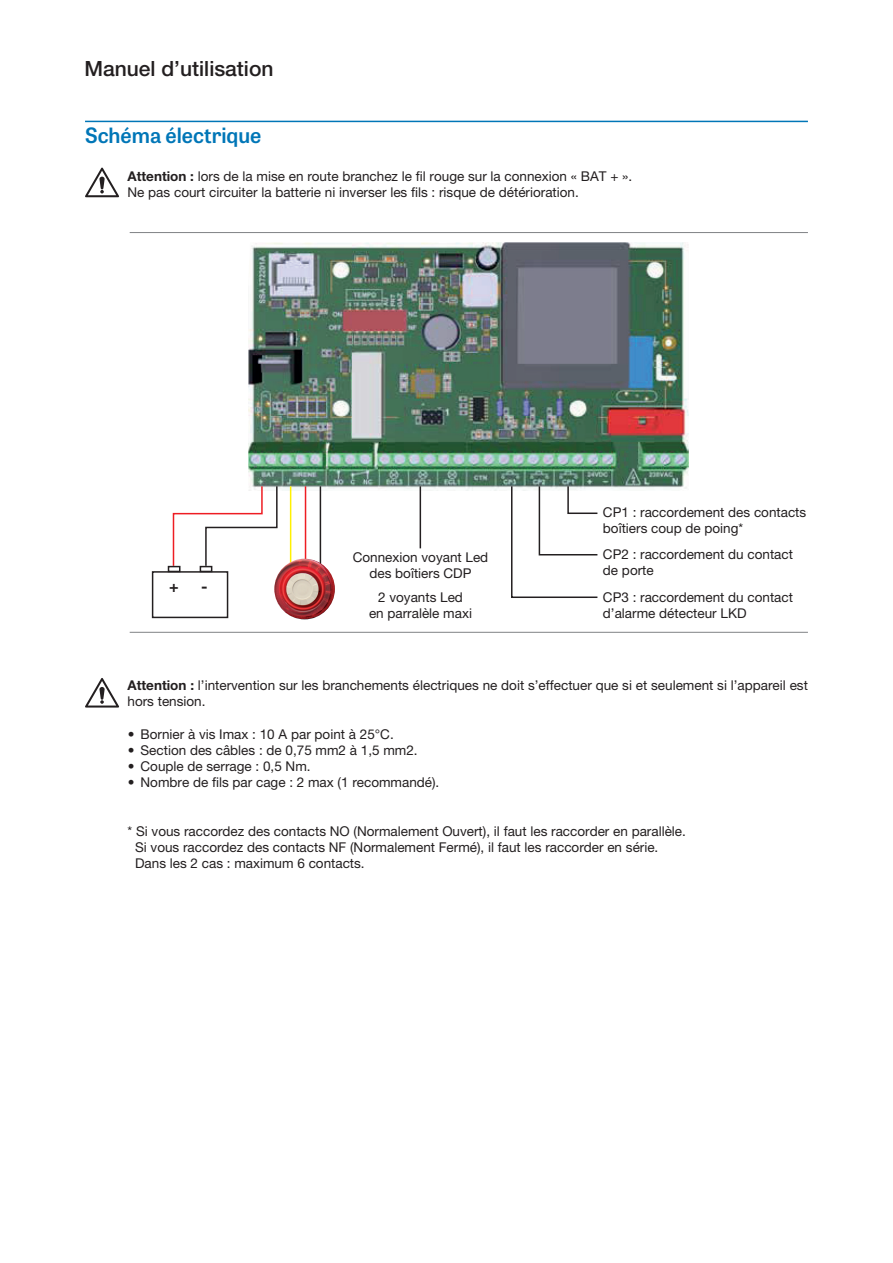
<style>
.page{position:relative;width:893px;height:1263px;background:#fff}
.page>*{position:absolute;margin:0;border:0;box-sizing:border-box;transform-origin:0 0}
.t1{font:500 21px "Helvetica Neue LT Pro";color:#231f20}
.Titre_niv_1{font:600 21px "Tablet Gothic";color:#0076b7}
.Texte_standard{font:700 16.05px "Helvetica Neue LT Pro";color:#231f20}
.Texte_standard-2{font:13.5px/16.2px "Helvetica Neue LT Pro";color:#231f20}
.Légende_ferrée_gauch{font:13.5px/16.2px "Helvetica Neue LT Pro";color:#231f20}
.s1{font-weight:700}
</style>
<div class="page">
<hr style="left:85px;top:121px;width:723px;height:1px;background:#0076b7">
<svg style="left:85px;top:168px;width:34px;height:29px"></svg>
<hr style="left:130px;top:632px;width:678px;height:1px;background:#808285">
<hr style="left:130px;top:232px;width:678px;height:1px;background:#808285">
<img style="left:249px;top:242px;width:440px;height:248px">
<svg style="left:85px;top:678px;width:34px;height:29px"></svg>
<svg style="left:510px;top:485px;width:89px;height:113px"></svg>
<hr style="left:420px;top:486px;width:1px;height:62px;background:#231f20">
<hr style="left:320px;top:486px;width:1px;height:99px;background:#231f20">
<hr style="left:305px;top:486px;width:1px;height:99px;background:#ee1d23">
<hr style="left:290px;top:486px;width:1px;height:99px;background:#fff101">
<img style="left:274px;top:559px;width:61px;height:60px;border-radius:30px">
<svg style="left:172px;top:485px;width:106px;height:82px"></svg>
<div style="left:152px;top:571px;width:76px;height:47px;border:2px solid #231f20"></div>
<div style="left:200px;top:566px;width:12px;height:6px;border:2px solid #231f20"></div>
<div style="left:168px;top:566px;width:12px;height:6px;border:2px solid #231f20"></div>
<h1 class="t1" style="left:84px;top:56px;width:191px">Manuel d’utilisation</h1>
<p class="Titre_niv_1" style="left:85px;top:121px;width:178px">Schéma électrique</p>
<p class="Texte_standard-2" style="left:128px;top:168px;width:506px"><span class="s1">Attention :</span> lors de la mise en route branchez le fil rouge sur la connexion « BAT + ».</p>
<p class="Texte_standard-2" style="left:128px;top:184px;width:453px">Ne pas court circuiter la batterie ni inverser les fils : risque de détérioration.</p>
<p class="Texte_standard" style="left:169px;top:576px;width:11px">+</p>
<p class="Texte_standard" style="left:201px;top:576px;width:8px">-</p>
<p class="Légende_ferrée_gauch" style="left:353px;top:549px;width:137px">Connexion voyant Led</p>
<p class="Légende_ferrée_gauch" style="left:370px;top:565px;width:104px">des boîtiers CDP</p>
<p class="Légende_ferrée_gauch" style="left:378px;top:588px;width:86px">2 voyants Led</p>
<p class="Légende_ferrée_gauch" style="left:369px;top:605px;width:105px">en parralèle maxi</p>
<p class="Légende_ferrée_gauch" style="left:603px;top:503px;width:205px">CP1 : raccordement des contacts boîtiers coup de poing*</p>
<p class="Légende_ferrée_gauch" style="left:603px;top:546px;width:192px">CP2 : raccordement du contact de porte</p>
<p class="Légende_ferrée_gauch" style="left:603px;top:588px;width:192px">CP3 : raccordement du contact d’alarme détecteur LKD</p>
<p class="Texte_standard-2" style="left:128px;top:677px;width:682px"><span class="s1">Attention :</span> l’intervention sur les branchements électriques ne doit s’effectuer que si et seulement si l’appareil est hors tension.</p>
<p class="Texte_standard-2" style="left:128px;top:725px;width:267px">• Bornier à vis Imax : 10 A par point à 25°C.</p>
<p class="Texte_standard-2" style="left:128px;top:742px;width:291px">• Section des câbles : de 0,75 mm2 à 1,5 mm2.</p>
<p class="Texte_standard-2" style="left:128px;top:758px;width:184px">• Couple de serrage : 0,5 Nm.</p>
<p class="Texte_standard-2" style="left:128px;top:774px;width:313px">• Nombre de fils par cage : 2 max (1 recommandé).</p>
<p class="Texte_standard-2" style="left:128px;top:823px;width:560px">* Si vous raccordez des contacts NO (Normalement Ouvert), il faut les raccorder en parallèle.</p>
<p class="Texte_standard-2" style="left:135px;top:839px;width:525px">Si vous raccordez des contacts NF (Normalement Fermé), il faut les raccorder en série.</p>
<p class="Texte_standard-2" style="left:135px;top:855px;width:231px">Dans les 2 cas : maximum 6 contacts.</p>
</div>
